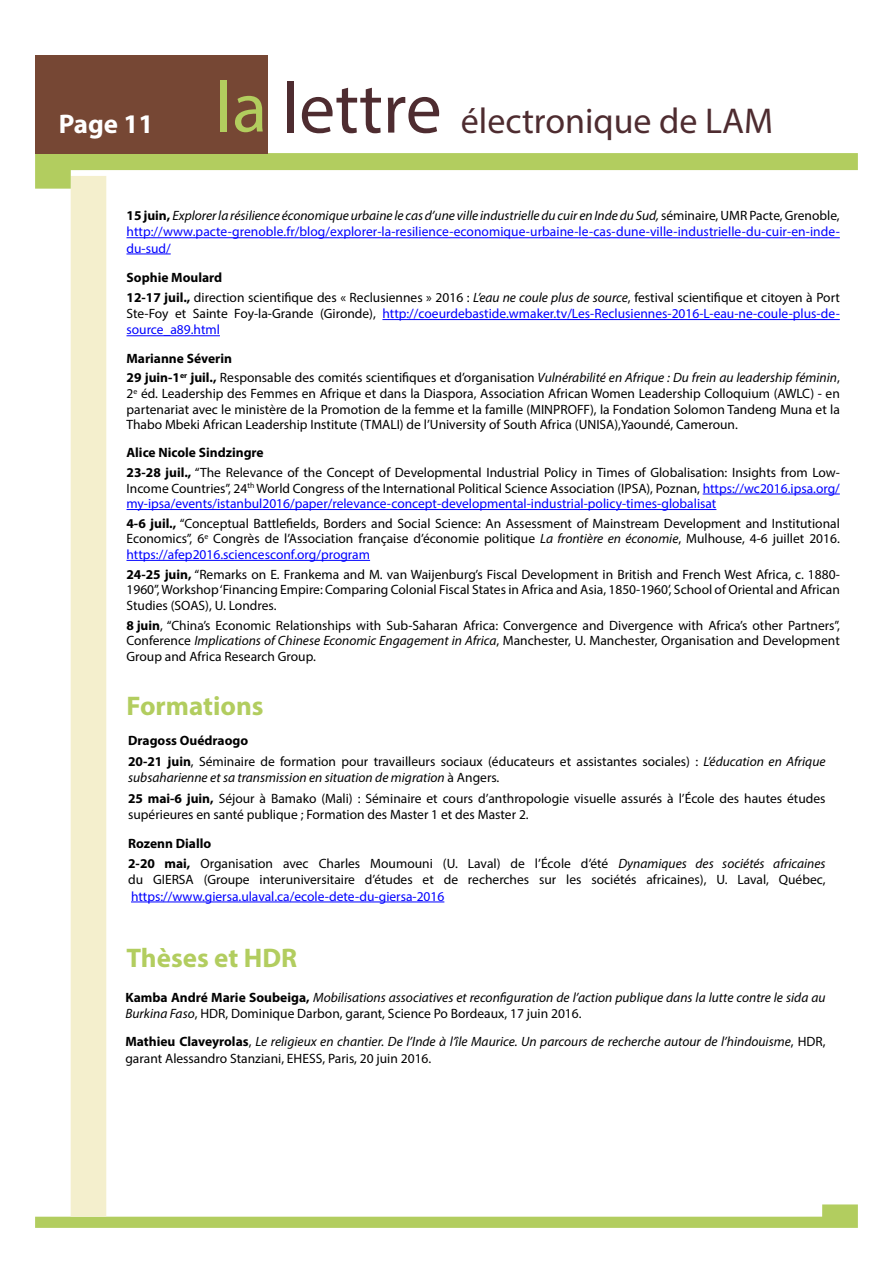
<style>
.page{position:relative;width:893px;height:1263px;background:#fff}
.page>*{position:absolute;margin:0;border:0;box-sizing:border-box;transform-origin:0 0}
.t1{font:36px "Myriad Pro";color:#4e2c30}
.t2{font:700 27px "Myriad Pro";color:#b2cd5f}
.t3{font:700 27px "Myriad Pro";color:#fff}
.t4{font:13.5px/15.5px "Myriad Pro";color:#000}
.t5{font:13.5px/16.2px "Myriad Pro";color:#00f}
.t6{font:italic 13.5px/15.6px "Myriad Pro";color:#000}
.s1{font-size:72px;color:#b2cd5e}
.s2{font-size:72px}
.s3{font-weight:700;color:#000}
.s4{font-style:italic;color:#000}
.s5{color:#000}
.s6{font-weight:700}
.s7{font-style:italic}
.s8{color:#00f}
.s9{font-weight:700;font-style:normal}
.s10{font-style:normal}
</style>
<div class="page">
<svg style="left:35px;top:1204px;width:823px;height:24px"></svg>
<div style="left:71px;top:176px;width:35px;height:1041px;background:#f4efcd"></div>
<svg style="left:35px;top:153px;width:823px;height:36px"></svg>
<div style="left:35px;top:55px;width:232px;height:99px;background:#764734"></div>
<hr style="left:126px;top:237px;width:714px;height:1px;background:#00f">
<hr style="left:126px;top:254px;width:45px;height:1px;background:#00f">
<hr style="left:382px;top:319px;width:458px;height:1px;background:#00f">
<hr style="left:126px;top:335px;width:94px;height:1px;background:#00f">
<hr style="left:703px;top:494px;width:137px;height:1px;background:#00f">
<hr style="left:126px;top:509px;width:590px;height:1px;background:#00f">
<hr style="left:126px;top:560px;width:244px;height:1px;background:#00f">
<hr style="left:131px;top:902px;width:313px;height:1px;background:#00f">
<h2 class="t3" style="left:59px;top:106px;width:96px">Page 11</h2>
<h1 class="t1" style="left:215px;top:98px;width:559px"><span class="s1">la</span> <span class="s2">lettre</span> électronique de LAM</h1>
<p class="t5" style="left:126px;top:207px;width:715px;text-align:justify"><span class="s3">15 juin,</span> <span class="s4">Explorer la résilience économique urbaine le cas d’une ville industrielle du cuir en Inde du Sud,</span> <span class="s5">séminaire, UMR Pacte, Grenoble, </span>http://www.pacte-grenoble.fr/blog/explorer-la-resilience-economique-urbaine-le-cas-dune-ville-industrielle-du-cuir-en-inde&shy;du-sud/</p>
<p class="t4" style="left:126px;top:267px;width:715px;line-height:20.4px"><span class="s6">Sophie Moulard<br>12-17 juil.,</span> direction scientifique des « Reclusiennes » 2016 : <span class="s7">L’eau ne coule plus de source</span>, festival scientifique et citoyen à Port</p>
<p class="t5" style="left:126px;top:305px;width:715px"><span class="s5">Ste-Foy et Sainte Foy-la-Grande (Gironde),</span> http://coeurdebastide.wmaker.tv/Les-Reclusiennes-2016-L-eau-ne-coule-plus-de&shy;source_a89.html</p>
<p class="t4" style="left:126px;top:348px;width:715px;line-height:19.8px"><span class="s6">Marianne Séverin<br>29 juin-1</span><sup>er</sup> <span class="s6">juil.,</span> Responsable des comités scientifiques et d’organisation <span class="s7">Vulnérabilité en Afrique : Du frein au leadership féminin</span>,</p>
<p class="t4" style="left:126px;top:385px;width:715px;text-align:justify">2<sup>e</sup> éd. Leadership des Femmes en Afrique et dans la Diaspora, Association African Women Leadership Colloquium (AWLC) - en partenariat avec le ministère de la Promotion de la femme et la famille (MINPROFF), la Fondation Solomon Tandeng Muna et la Thabo Mbeki African Leadership Institute (TMALI) de l’University of South Africa (UNISA),Yaoundé, Cameroun.</p>
<p class="t4" style="left:126px;top:443px;width:715px;line-height:19.8px"><span class="s6">Alice Nicole Sindzingre<br>23-28 juil.,</span> “The Relevance of the Concept of Developmental Industrial Policy in Times of Globalisation: Insights from Low-</p>
<p class="t5" style="left:126px;top:480px;width:715px;line-height:15.6px"><span class="s5">Income Countries”, 24</span><sup>th</sup> <span class="s5">World Congress of the International Political Science Association (IPSA), Poznan,</span> https://wc2016.ipsa.org/ my-ipsa/events/istanbul2016/paper/relevance-concept-developmental-industrial-policy-times-globalisat</p>
<p class="t4" style="left:126px;top:515px;width:715px;text-align:justify"><span class="s6">4-6 juil.,</span> “Conceptual Battlefields, Borders and Social Science: An Assessment of Mainstream Development and Institutional Economics”, 6<sup>e</sup> Congrès de l’Association française d’économie politique <span class="s7">La frontière en économie</span>, Mulhouse, 4-6 juillet 2016. <span class="s8">https://afep2016.sciencesconf.org/program</span></p>
<p class="t4" style="left:126px;top:566px;width:715px;text-align:justify"><span class="s6">24-25 juin,</span> “Remarks on E. Frankema and M. van Waijenburg’s Fiscal Development in British and French West Africa, c. 1880- 1960”, Workshop ‘Financing Empire: Comparing Colonial Fiscal States in Africa and Asia, 1850-1960’, School of Oriental and African Studies (SOAS), U. Londres.</p>
<p class="t4" style="left:126px;top:617px;width:715px;text-align:justify"><span class="s6">8 juin</span>, “China’s Economic Relationships with Sub-Saharan Africa: Convergence and Divergence with Africa’s other Partners”, Conference <span class="s7">Implications of Chinese Economic Engagement in Africa</span>, Manchester, U. Manchester, Organisation and Development Group and Africa Research Group.</p>
<h2 class="t2" style="left:126px;top:688px;width:139px">Formations</h2>
<p class="t4" style="left:128px;top:730px;width:699px;line-height:20.4px"><span class="s6">Dragoss Ouédraogo<br>20-21 juin</span>, Séminaire de formation pour travailleurs sociaux (éducateurs et assistantes sociales) : <span class="s7">L’éducation en Afrique</span></p>
<p class="t4" style="left:128px;top:767px;width:699px;line-height:20.4px"><span class="s7">subsaharienne et sa transmission en situation de migration</span> à Angers.<br><span class="s6">25 mai-6 juin,</span> Séjour à Bamako (Mali) : Séminaire et cours d’anthropologie visuelle assurés à l’École des hautes études</p>
<p class="t4" style="left:128px;top:806px;width:402px">supérieures en santé publique ; Formation des Master 1 et des Master 2.</p>
<p class="t4" style="left:128px;top:833px;width:699px;line-height:20.4px"><span class="s6">Rozenn Diallo<br>2-20 mai,</span> Organisation avec Charles Moumouni (U. Laval) de l’École d’été <span class="s7">Dynamiques des sociétés africaines</span></p>
<p class="t4" style="left:128px;top:872px;width:699px">du GIERSA (Groupe interuniversitaire d’études et de recherches sur les sociétés africaines), U. Laval, Québec,</p>
<p class="t5" style="left:131px;top:888px;width:315px">https://www.giersa.ulaval.ca/ecole-dete-du-giersa-2016</p>
<h2 class="t2" style="left:126px;top:940px;width:172px">Thèses et HDR</h2>
<p class="t6" style="left:125px;top:989px;width:702px"><span class="s9">Kamba André Marie Soubeiga,</span> Mobilisations associatives et reconfiguration de l’action publique dans la lutte contre le sida au<br>Burkina Faso<span class="s10">, HDR, Dominique Darbon, garant, Science Po Bordeaux, 17 juin 2016.</span></p>
<p class="t6" style="left:125px;top:1032px;width:702px;line-height:17.2px"><span class="s9">Mathieu Claveyrolas</span><span class="s10">,</span> Le religieux en chantier. De l’Inde à l’île Maurice. Un parcours de recherche autour de l’hindouisme<span class="s10">, HDR, garant Alessandro Stanziani, EHESS, Paris, 20 juin 2016.</span></p>
</div>
